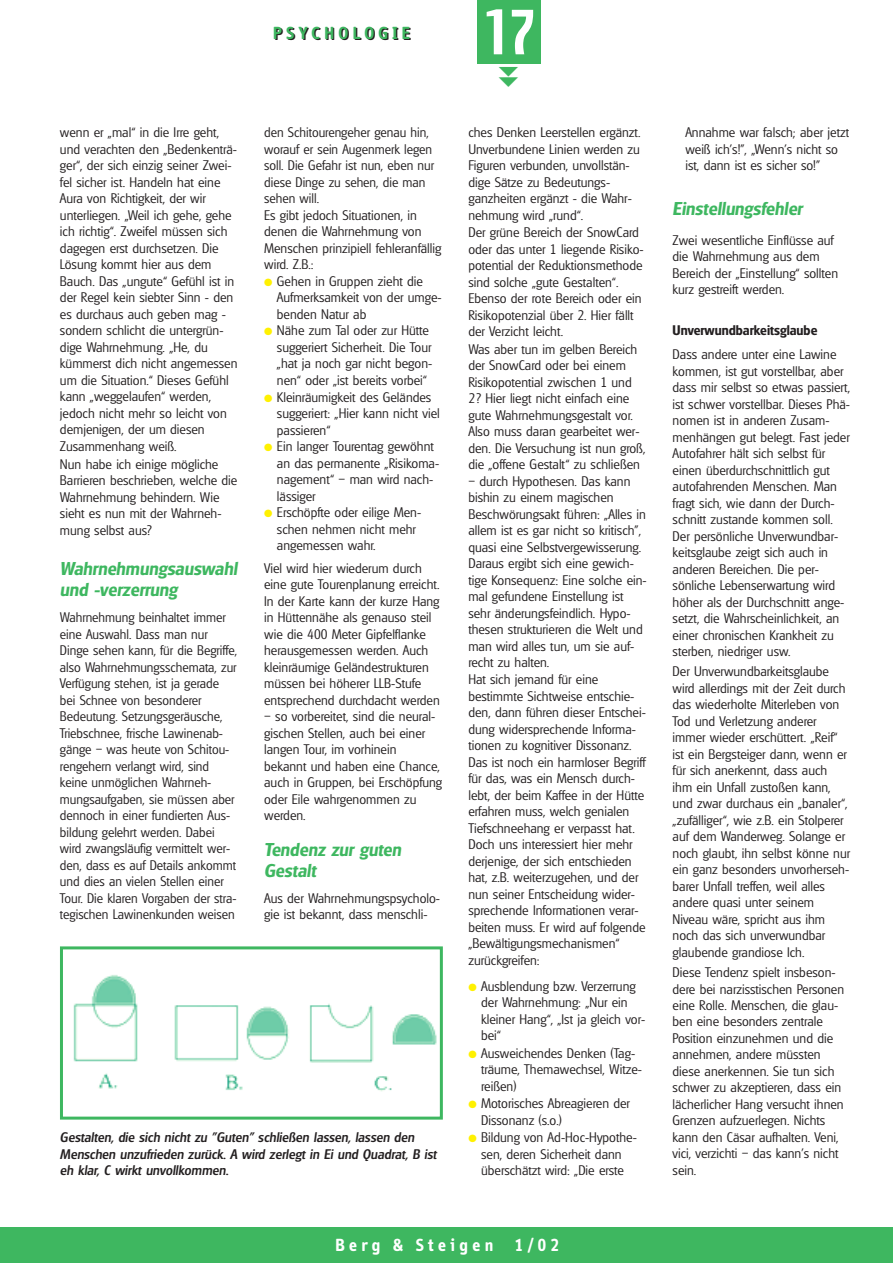
<style>
.page{position:relative;width:893px;height:1263px;background:#fff}
.page>*{position:absolute;margin:0;border:0;box-sizing:border-box;transform-origin:0 0}
.t1{font:54px "Techno";color:#fff}
.t2{font:italic 600 18px/21px "Glasgow";color:#3eb760}
.t3{font:700 18px "Info";letter-spacing:.245em;color:#fff}
.t4{font:700 18px "Info";letter-spacing:.245em;color:#231f20}
.t5{font:300 13.5px/16.5px "Glasgow";color:#231f20}
.t6{font:italic 500 13.5px/16.5px "Glasgow";color:#231f20}
.t7{font:600 13.5px "Glasgow";color:#231f20}
.s1{color:#fff101}
</style>
<div class="page">
<div style="left:1px;top:1227px;width:891px;height:35px;background:#3eb760"></div>
<div style="left:477px;top:0;width:64px;height:64px;background:#3eb760"></div>
<img style="left:73px;top:975px;width:364px;height:117px">
<div style="left:60px;top:946px;width:383px;height:174px;border:3px solid #3eb760"></div>
<h2 class="t4" style="left:274px;top:27px;width:139px">PSYCHOLOGIE</h2>
<h1 class="t1" style="left:482px;top:0;width:55px">17</h1>
<p class="t5" style="left:60px;top:125px;width:179px">wenn er „mal“ in die Irre geht, und verachten den „Bedenkenträ&shy;ger“, der sich einzig seiner Zwei&shy;fel sicher ist. Handeln hat eine<br>Aura von Richtigkeit, der wir unterliegen. „Weil ich gehe, gehe ich richtig“. Zweifel müssen sich dagegen erst durchsetzen. Die<br>Lösung kommt hier aus dem<br>Bauch. Das „ungute“ Gefühl ist in der Regel kein siebter Sinn - den es durchaus auch geben mag - sondern schlicht die untergrün&shy;dige Wahrnehmung. „He, du kümmerst dich nicht angemessen um die Situation.“ Dieses Gefühl kann „weggelaufen“ werden, jedoch nicht mehr so leicht von demjenigen, der um diesen<br>Zusammenhang weiß.</p>
<p class="t5" style="left:60px;top:457px;width:179px">Nun habe ich einige mögliche<br>Barrieren beschrieben, welche die<br>Wahrnehmung behindern. Wie sieht es nun mit der Wahrneh&shy;mung selbst aus?</p>
<h2 class="t2" style="left:60px;top:559px;width:179px">Wahrnehmungsauswahl und -verzerrung</h2>
<p class="t5" style="left:60px;top:611px;width:179px">Wahrnehmung beinhaltet immer eine Auswahl. Dass man nur<br>Dinge sehen kann, für die Begriffe, also Wahrnehmungsschemata, zur<br>Verfügung stehen, ist ja gerade bei Schnee von besonderer<br>Bedeutung. Setzungsgeräusche,<br>Triebschnee, frische Lawinenab&shy;gänge – was heute von Schitou&shy;rengehern verlangt wird, sind keine unmöglichen Wahrneh&shy;mungsaufgaben, sie müssen aber dennoch in einer fundierten Aus&shy;bildung gelehrt werden. Dabei wird zwangsläufig vermittelt wer&shy;den, dass es auf Details ankommt und dies an vielen Stellen einer<br>Tour. Die klaren Vorgaben der stra&shy;tegischen Lawinenkunden weisen</p>
<p class="t5" style="left:264px;top:125px;width:179px">den Schitourengeher genau hin, worauf er sein Augenmerk legen soll. Die Gefahr ist nun, eben nur diese Dinge zu sehen, die man sehen will.<br>Es gibt jedoch Situationen, in denen die Wahrnehmung von<br>Menschen prinzipiell fehleranfällig wird. Z.B.:</p>
<p class="t5" style="left:277px;top:274px;width:166px;text-indent:-13px"><span class="s1">●</span> Gehen in Gruppen zieht die<br>Aufmerksamkeit von der umge&shy;benden Natur ab</p>
<p class="t5" style="left:277px;top:324px;width:157px;text-indent:-13px"><span class="s1">●</span> Nähe zum Tal oder zur Hütte suggeriert Sicherheit. Die Tour „hat ja noch gar nicht begon&shy;nen“ oder „ist bereits vorbei“</p>
<p class="t5" style="left:277px;top:390px;width:164px;text-indent:-13px"><span class="s1">●</span> Kleinräumigkeit des Geländes suggeriert: „Hier kann nicht viel passieren“</p>
<p class="t5" style="left:277px;top:439px;width:164px;text-indent:-13px"><span class="s1">●</span> Ein langer Tourentag gewöhnt an das permanente „Risikoma&shy;nagement“ – man wird nach&shy;lässiger</p>
<p class="t5" style="left:277px;top:505px;width:146px;text-indent:-13px"><span class="s1">●</span> Erschöpfte oder eilige Men&shy;schen nehmen nicht mehr angemessen wahr.</p>
<p class="t5" style="left:264px;top:561px;width:177px">Viel wird hier wiederum durch eine gute Tourenplanung erreicht.<br>In der Karte kann der kurze Hang in Hüttennähe als genauso steil wie die 400 Meter Gipfelflanke herausgemessen werden. Auch kleinräumige Geländestrukturen müssen bei höherer LLB-Stufe entsprechend durchdacht werden</p>
<p class="t5" style="left:264px;top:709px;width:179px">– so vorbereitet, sind die neural&shy;gischen Stellen, auch bei einer langen Tour, im vorhinein<br>bekannt und haben eine Chance, auch in Gruppen, bei Erschöpfung oder Eile wahrgenommen zu werden.</p>
<h2 class="t2" style="left:264px;top:841px;width:138px">Tendenz zur guten<br>Gestalt</h2>
<p class="t5" style="left:264px;top:891px;width:177px">Aus der Wahrnehmungspsycholo&shy;gie ist bekannt, dass menschli-</p>
<p class="t6" style="left:60px;top:1130px;width:378px">Gestalten, die sich nicht zu "Guten" schließen lassen, lassen den<br>Menschen unzufrieden zurück. A wird zerlegt in Ei und Quadrat, B ist eh klar, C wirkt unvollkommen.</p>
<p class="t5" style="left:468px;top:125px;width:178px">ches Denken Leerstellen ergänzt.<br>Unverbundene Linien werden zu<br>Figuren verbunden, unvollstän&shy;dige Sätze zu Bedeutungs&shy;ganzheiten ergänzt - die Wahr&shy;nehmung wird „rund“.<br>Der grüne Bereich der SnowCard oder das unter 1 liegende Risiko&shy;potential der Reduktionsmethode sind solche „gute Gestalten“.<br>Ebenso der rote Bereich oder ein<br>Risikopotenzial über 2. Hier fällt der Verzicht leicht.<br>Was aber tun im gelben Bereich der SnowCard oder bei einem<br>Risikopotential zwischen 1 und<br>2? Hier liegt nicht einfach eine gute Wahrnehmungsgestalt vor.<br>Also muss daran gearbeitet wer&shy;den. Die Versuchung ist nun groß, die „offene Gestalt“ zu schließen</p>
<p class="t5" style="left:468px;top:474px;width:180px">– durch Hypothesen. Das kann bishin zu einem magischen<br>Beschwörungsakt führen: „Alles in allem ist es gar nicht so kritisch", quasi eine Selbstvergewisserung.<br>Daraus ergibt sich eine gewich&shy;tige Konsequenz: Eine solche ein&shy;mal gefundene Einstellung ist sehr änderungsfeindlich. Hypo&shy;thesen strukturieren die Welt und man wird alles tun, um sie auf&shy;recht zu halten.<br>Hat sich jemand für eine bestimmte Sichtweise entschie&shy;den, dann führen dieser Entschei&shy;dung widersprechende Informa&shy;tionen zu kognitiver Dissonanz.<br>Das ist noch ein harmloser Begriff für das, was ein Mensch durch&shy;lebt, der beim Kaffee in der Hütte erfahren muss, welch genialen<br>Tiefschneehang er verpasst hat.<br>Doch uns interessiert hier mehr derjenige, der sich entschieden hat, z.B. weiterzugehen, und der nun seiner Entscheidung wider&shy;sprechende Informationen verar&shy;beiten muss. Er wird auf folgende „Bewältigungsmechanismen“ zurückgreifen:</p>
<p class="t5" style="left:481px;top:979px;width:165px;text-indent:-13px"><span class="s1">●</span> Ausblendung bzw. Verzerrung der Wahrnehmung: „Nur ein kleiner Hang“, „Ist ja gleich vor&shy;bei“</p>
<p class="t5" style="left:481px;top:1046px;width:162px;text-indent:-13px"><span class="s1">●</span> Ausweichendes Denken (Tag&shy;träume, Themawechsel, Witze&shy;reißen)</p>
<p class="t5" style="left:481px;top:1096px;width:150px;text-indent:-13px"><span class="s1">●</span> Motorisches Abreagieren der<br>Dissonanz (s.o.)</p>
<p class="t5" style="left:468px;top:1130px;width:170px;text-align:center"><span class="s1">●</span> Bildung von Ad-Hoc-Hypothe&shy;sen, deren Sicherheit dann überschätzt wird: „Die erste</p>
<h2 class="t3" style="left:335px;top:1238px;width:226px">Berg &amp; Steigen 1/02</h2>
<p class="t5" style="left:685px;top:125px;width:165px">Annahme war falsch; aber jetzt weiß ich's!", „Wenn's nicht so ist, dann ist es sicher so!"</p>
<h2 class="t2" style="left:672px;top:200px;width:131px">Einstellungsfehler</h2>
<p class="t5" style="left:672px;top:233px;width:167px">Zwei wesentliche Einflüsse auf die Wahrnehmung aus dem<br>Bereich der „Einstellung“ sollten kurz gestreift werden.</p>
<p class="t7" style="left:672px;top:325px;width:146px">Unverwundbarkeitsglaube</p>
<p class="t5" style="left:672px;top:347px;width:179px">Dass andere unter eine Lawine kommen, ist gut vorstellbar, aber dass mir selbst so etwas passiert, ist schwer vorstellbar. Dieses Phä&shy;nomen ist in anderen Zusam&shy;menhängen gut belegt. Fast jeder<br>Autofahrer hält sich selbst für einen überdurchschnittlich gut autofahrenden Menschen. Man fragt sich, wie dann der Durch&shy;schnitt zustande kommen soll.<br>Der persönliche Unverwundbar&shy;keitsglaube zeigt sich auch in anderen Bereichen. Die per&shy;sönliche Lebenserwartung wird höher als der Durchschnitt ange&shy;setzt, die Wahrscheinlichkeit, an einer chronischen Krankheit zu sterben, niedriger usw.</p>
<p class="t5" style="left:672px;top:664px;width:179px">Der Unverwundbarkeitsglaube wird allerdings mit der Zeit durch das wiederholte Miterleben von<br>Tod und Verletzung anderer immer wieder erschüttert. „Reif“ ist ein Bergsteiger dann, wenn er für sich anerkennt, dass auch ihm ein Unfall zustoßen kann, und zwar durchaus ein „banaler“, „zufälliger“, wie z.B. ein Stolperer auf dem Wanderweg. Solange er noch glaubt, ihn selbst könne nur ein ganz besonders unvorherseh&shy;barer Unfall treffen, weil alles andere quasi unter seinem<br>Niveau wäre, spricht aus ihm noch das sich unverwundbar glaubende grandiose Ich.</p>
<p class="t5" style="left:672px;top:965px;width:173px">Diese Tendenz spielt insbeson&shy;dere bei narzisstischen Personen eine Rolle. Menschen, die glau&shy;ben eine besonders zentrale<br>Position einzunehmen und die annehmen, andere müssten diese anerkennen. Sie tun sich schwer zu akzeptieren, dass ein lächerlicher Hang versucht ihnen<br>Grenzen aufzuerlegen. Nichts kann den Cäsar aufhalten. Veni, vici, verzichti – das kann’s nicht sein.</p>
</div>
